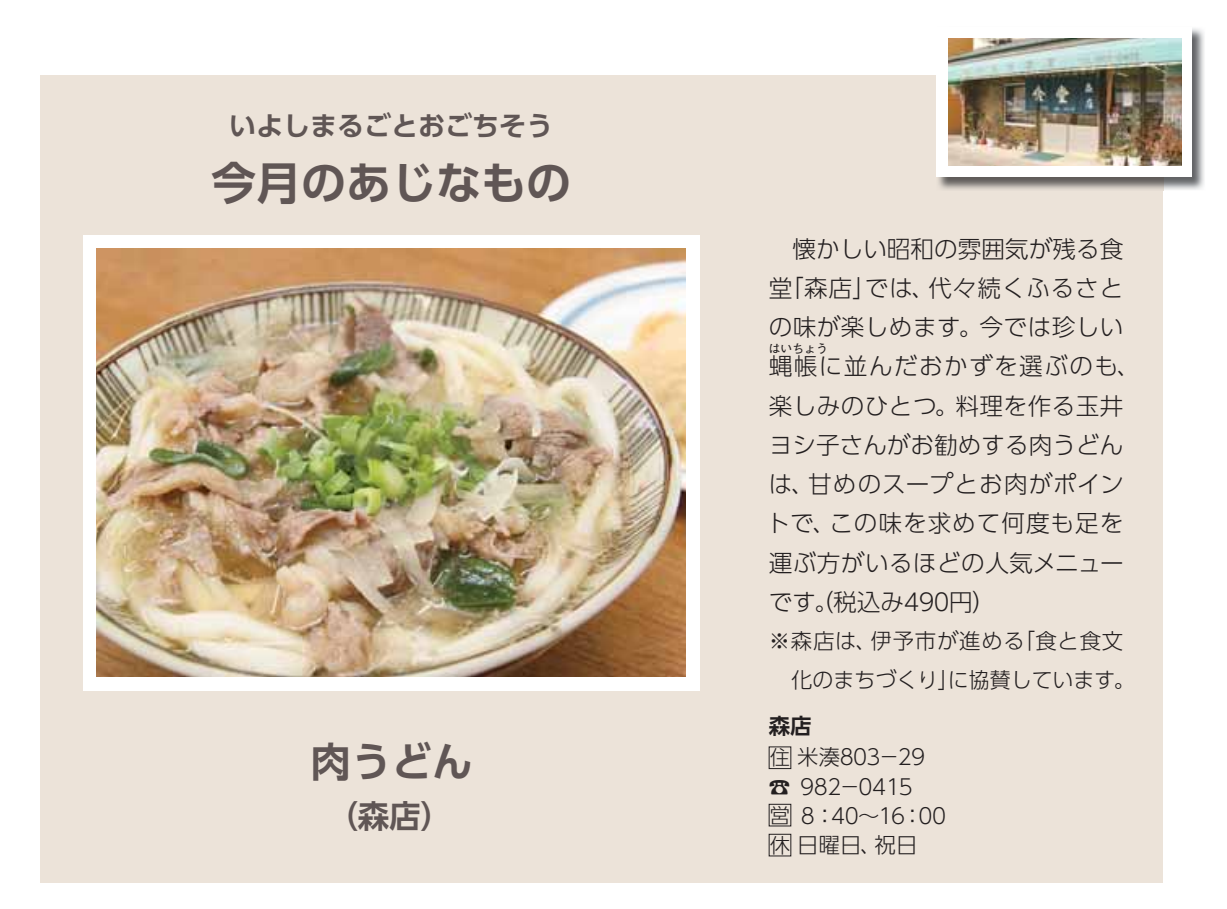
<style>
.page{position:relative;width:1227px;height:909px;background:#fff}
.page>*{position:absolute;margin:0;border:0;box-sizing:border-box;transform-origin:0 0}
.t1{font:45px "UD Shin Go Pr 6 N De Bold 90 msp RKSJ H";color:#605655}
.t2{font:40.5px "UD Shin Go Pr 6 N De Bold 90 msp RKSJ H";color:#605655}
.t3{font:31.5px "UD Shin Go Pr 6 N De Bold 90 msp RKSJ H";color:#605655}
.t4{font:27px "UD Shin Go Pr 6 N De Bold 90 msp RKSJ H";color:#605655}
.t5{font:23.62px/39.1px "UD Shin Go Pr 6 N Light 90 msp RKSJ H";letter-spacing:.02em;color:#231f20}
.t6{font:21.38px/29.2px "UD Shin Go Pr 6 N Light 90 msp RKSJ H";letter-spacing:-.365em;color:#231f20}
.t7{font:21.38px/39.1px "UD Shin Go Pr 6 N Light 90 msp RKSJ H";color:#231f20}
.t8{font:21.38px "UD Shin Go Pr 6 N De Bold 90 msp RKSJ H";color:#231f20}
.t9{font:20.25px "UD Shin Go Pr 6 N Light 90 msp RKSJ H";color:#231f20}
.t10{font:11.7px "UD Shin Go Pr 6 N Light 90 msp RKSJ H";color:#231f20}
.s1{font-family:"UD Reimin Pr 6 N Light 90 msp RKSJ H"}
.s2{font-family:"Koz Min Std Extra Light 90 msp RKSJ H"}
.s3{font-size:20.25px}
</style>
<div class="page">
<div style="left:40px;top:75px;width:1122px;height:807px;background:#ece3d9"></div>
<div style="left:83px;top:236px;width:616px;height:455px;background:#fff"></div>
<img style="left:97px;top:248px;width:588px;height:428px">
<img style="left:1162px;top:28px;width:42px;height:162px">
<img style="left:938px;top:177px;width:224px;height:13px">
<div style="left:936px;top:27px;width:255px;height:150px;background:#fff"></div>
<img style="left:948px;top:38px;width:232px;height:128px">
<p class="t4" style="left:229px;top:116px;width:325px">いよしまるごとおごちそう</p>
<h1 class="t1" style="left:211px;top:166px;width:361px">今月のあじなもの</h1>
<h2 class="t2" style="left:310px;top:747px;width:163px">肉うどん</h2>
<h3 class="t3" style="left:327px;top:804px;width:127px">（森店）</h3>
<p class="t5" style="left:768px;top:232px;width:372px">　懐かしい昭和の雰囲気が残る食堂「森店」では、代々続くふるさとの味が楽しめます。今では珍しい蝿帳に並んだおかずを選ぶのも、</p>
<p class="t10" style="left:768px;top:344px;width:61px">はいちょう</p>
<p class="t5" style="left:766px;top:389px;width:359px;text-align:justify">楽しみのひとつ。料理を作る玉井ヨシ子さんがお勧めする肉うどんは、甘めのスープとお肉がポイントで、この味を求めて何度も足を運ぶ方がいるほどの人気メニューです。（税込み４９０円）</p>
<p class="t7" style="left:791px;top:624px;width:345px;text-indent:-22px">※森店は、伊予市が進める「食と食文化のまちづくり」に協賛しています。</p>
<p class="t8" style="left:768px;top:718px;width:44px">森店</p>
<p class="t6" style="left:768px;top:745px;width:182px"><span class="s1">　</span> 米湊８０３－２９<span class="s2">☎</span> ９８２－０４１５<br><span class="s3">営</span>８：４０～１６：００<span class="s1">　</span> 日曜日、祝日</p>
<p class="t9" style="left:769px;top:750px;width:22px">住</p>
<p class="t9" style="left:769px;top:837px;width:22px">休</p>
</div>
